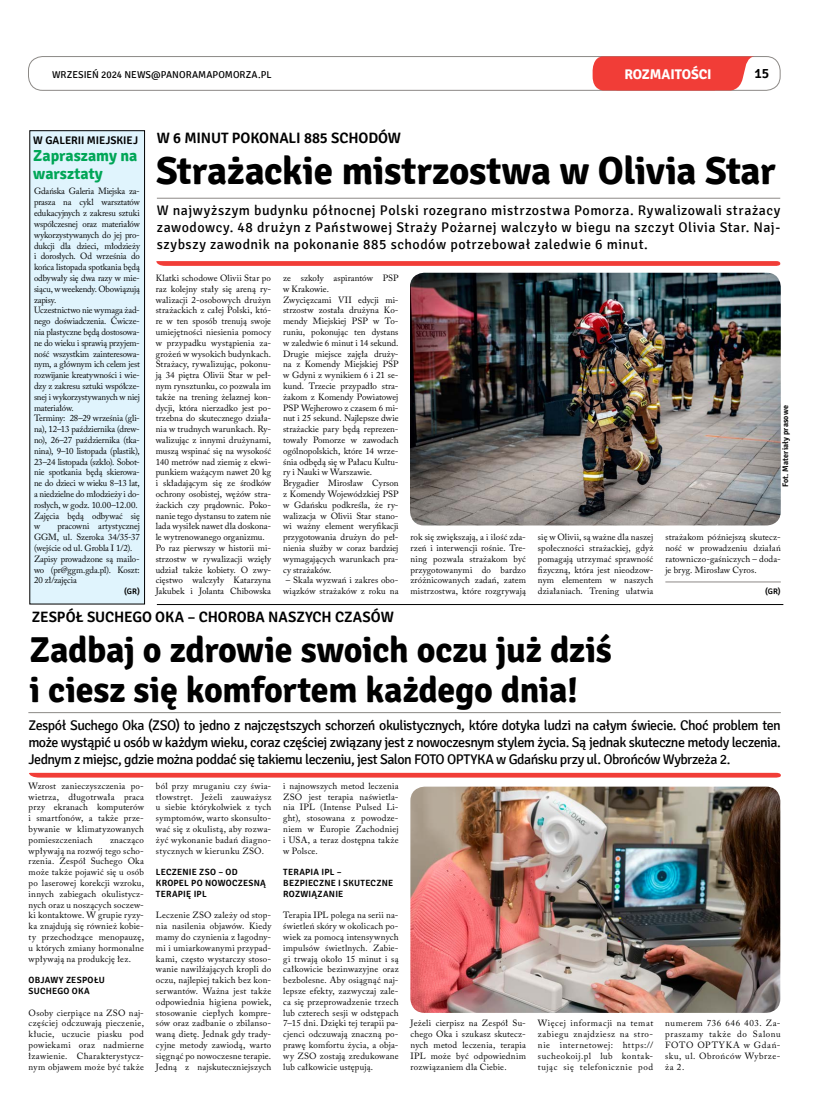
<style>
.page{position:relative;width:820px;height:1106px;background:#fff}
.page>*{position:absolute;margin:0;border:0;box-sizing:border-box;transform-origin:0 0}
.t1{font:700 39px "Signika";color:#000}
.t2{font:700 36px/40px "Signika";letter-spacing:-.01em;color:#000}
.t3{font:700 16px/18px "Signika";color:#00a657}
.t4{font:600 15px "Signika";letter-spacing:-.01em;color:#000}
.t5{font:14px/17px "Signika";letter-spacing:-.035em;color:#000;text-align:justify}
.t6{font:700 14px "Signika";letter-spacing:-.005em;color:#fff}
.t7{font:600 14px "Signika";color:#000}
.t8{font:600 11px "Signika";letter-spacing:-.005em;color:#000}
.t9{font:10px "Signika";color:#000}
.t10{font:9px/10.8px "Adobe Caslon Pro";letter-spacing:.005em;color:#000;text-align:justify}
.t11{font:9px/10.8px "Adobe Caslon Pro";letter-spacing:-.015em;color:#000}
.t12{font:600 9px "Signika";letter-spacing:.025em;color:#000}
.t13{font:600 8px "Signika";letter-spacing:.01em;color:#000}
</style>
<div class="page">
<div style="left:28px;top:56px;width:752px;height:34px;border:1px solid #8c8986;border-radius:14px"></div>
<svg style="left:592px;top:56px;width:161px;height:34px;background:#f04b45"></svg>
<div style="left:30px;top:131px;width:114px;height:473px;background:#e0f4fd"></div>
<div style="left:30px;top:130px;width:115px;height:474px;border:1px solid #000"></div>
<hr style="left:157px;top:198px;width:623px;height:1px;background:#8c8986">
<svg style="left:156px;top:261px;width:624px;height:5px;background:#f14640"></svg>
<hr style="left:665px;top:581px;width:115px;height:1px;background:#8c8986">
<img style="left:410px;top:273px;width:370px;height:252px">
<hr style="left:28px;top:712px;width:752px;height:1px;background:#8c8986">
<svg style="left:29px;top:772px;width:751px;height:5px;background:#f35d58"></svg>
<img style="left:410px;top:786px;width:370px;height:226px">
<hr style="left:157px;top:604px;width:626px;height:1px;background:#000">
<h3 class="t6" style="left:624px;top:66px;width:89px">rozmaitości</h3>
<p class="t9" style="left:52px;top:69px;width:87px">wrzesień 2024 NEWS</p>
<p class="t9" style="left:151px;top:69px;width:122px">@PANORAMAPOMORZA.PL</p>
<h3 class="t7" style="left:754px;top:65px;width:16px">15</h3>
<p class="t8" style="left:33px;top:133px;width:106px">W GALERII MIEJSKIEJ</p>
<h3 class="t3" style="left:33px;top:146px;width:105px">Zapraszamy na warsztaty</h3>
<p class="t11" style="left:34px;top:186px;width:107px">Gdańska Galeria Miejska za&shy;prasza na cykl warsztatów edukacyjnych z zakresu sztuki współczesnej oraz materiałów wykorzystywanych do jej pro&shy;dukcji dla dzieci, młodzieży i dorosłych. Od września do końca listopada spotkania będą odbywały się dwa razy w mie&shy;siącu, w weekendy. Obowiązują zapisy.<br>Uczestnictwo nie wymaga żad&shy;nego doświadczenia. Ćwicze&shy;nia plastyczne będą dostosowa&shy;ne do wieku i sprawią przyjem&shy;ność wszystkim zainteresowa&shy;nym, a głównym ich celem jest rozwijanie kreatywności i wie&shy;dzy z zakresu sztuki współcze&shy;snej i wykorzystywanych w niej materiałów.<br>Terminy: 28–29 września (gli&shy;na), 12–13 października (drew&shy;no), 26–27 października (tka&shy;nina), 9–10 listopada (plastik),<br>23–24 listopada (szkło). Sobot&shy;nie spotkania będą skierowa&shy;ne do dzieci w wieku 8–13 lat, a niedzielne do młodzieży i do&shy;rosłych, w godz. 10.00–12.00.<br>Zajęcia będą odbywać się w</p>
<p class="t10" style="left:34px;top:521px;width:107px;text-align:left;text-indent:23px">pracowni artystycznej<br>GGM, ul. Szeroka 34/35-37 (wejście od ul. Grobla I 1/2).<br>Zapisy prowadzone są mailo&shy;wo (pr@ggm.gda.pl). Koszt:<br>20 zł/zajęcia</p>
<p class="t13" style="left:124px;top:587px;width:17px">(GR)</p>
<h3 class="t4" style="left:157px;top:130px;width:246px">W 6 MINUT POKONALI 885 SCHODÓW</h3>
<h1 class="t1" style="left:156px;top:148px;width:620px">Strażackie mistrzostwa w O livia Star</h1>
<p class="t5" style="left:157px;top:202px;width:624px">W najwyższym budynku północnej Polski rozegrano mistrzostwa Pomorza. Rywalizowali strażacy zawodowcy. 48 drużyn z Państwowej Straży Pożarnej walczyło w biegu na szczyt Olivia Star. N aj&shy;szybszy zawodnik na pokonanie 885 schodów potrzebował zaledwie 6 minut.</p>
<p class="t10" style="left:156px;top:272px;width:117px;text-align:left">Klatki schodowe Olivii Star po raz kolejny stały się areną ry&shy;walizacji 2-osobowych drużyn strażackich z całej Polski, któ&shy;re w ten sposób trenują swoje umiejętności niesienia pomocy w przypadku wystąpienia za&shy;grożeń w wysokich budynkach.<br>Strażacy, rywalizując, pokonu&shy;ją 34 piętra Olivii Star w peł&shy;nym rynsztunku, co pozwala im także na trening żelaznej kon&shy;dycji, która nierzadko jest po&shy;trzebna do skutecznego działa&shy;nia w trudnych warunkach. Ry&shy;walizując z innymi drużynami, muszą wspinać się na wysokość<br>140 metrów nad ziemię z ekwi&shy;punkiem ważącym nawet 20 kg i składającym się ze środków ochrony osobistej, wężów stra&shy;żackich czy prądownic. Poko&shy;nanie tego dystansu to zatem nie lada wysiłek nawet dla doskona&shy;le wytrenowanego organizmu.<br>Po raz pierwszy w historii mi&shy;strzostw w rywalizacji wzięły udział także kobiety. O zwy&shy;cięstwo walczyły Katarzyna<br>Jakubek i Jolanta Chibowska</p>
<p class="t10" style="left:283px;top:272px;width:117px;text-align:left">ze szkoły aspirantów PSP w Krakowie.<br>Zwycięzcami VII edycji mi&shy;strzostw została drużyna Ko&shy;mendy Miejskiej PSP w To&shy;runiu, pokonując ten dystans w zaledwie 6 minut i 14 sekund.<br>Drugie miejsce zajęła druży&shy;na z Komendy Miejskiej PSP w Gdyni z wynikiem 6 i 21 se&shy;kund. Trzecie przypadło stra&shy;żakom z Komendy Powiatowej<br>PSP Wejherowo z czasem 6 mi&shy;nut i 25 sekund. Najlepsze dwie strażackie pary będą reprezen&shy;towały Pomorze w zawodach ogólnopolskich, które 14 wrze&shy;śnia odbędą się w Pałacu Kultu&shy;ry i Nauki w Warszawie.<br>Brygadier Mirosław Cyrson z Komendy Wojewódzkiej PSP w Gdańsku podkreśla, że ry&shy;walizacja w Olivii Star stano&shy;wi ważny element weryfikacji przygotowania drużyn do peł&shy;nienia służby w coraz bardziej wymagających warunkach pra&shy;cy strażaków.</p>
<p class="t10" style="left:283px;top:575px;width:117px;text-align:center">– Skala wyzwań i zakres obo&shy;wiązków strażaków z roku na</p>
<p class="t13" style="left:780px;top:487px;width:83px;rotate:-90deg">FOT. MATERIAŁY PRASOWE</p>
<p class="t10" style="left:410px;top:531px;width:117px">rok się zwiększają, a i ilość zda&shy;rzeń i interwencji rośnie. Tre&shy;ning pozwala strażakom być przygotowanymi do bardzo zróżnicowanych zadań, zatem mistrzostwa, które rozgrywają</p>
<p class="t10" style="left:537px;top:531px;width:117px">się w Olivii, są ważne dla naszej społeczności strażackiej, gdyż pomagają utrzymać sprawność fizyczną, która jest nieodzow&shy;nym elementem w naszych działaniach. Trening ułatwia</p>
<p class="t10" style="left:665px;top:531px;width:117px">strażakom późniejszą skutecz&shy;ność w prowadzeniu działań ratowniczo-gaśniczych – doda&shy;je bryg. Mirosław Cyros.</p>
<p class="t13" style="left:764px;top:587px;width:17px">(GR)</p>
<h3 class="t4" style="left:32px;top:608px;width:363px">ZESPÓŁ SUCHEGO OKA – CHOROBA NASZYCH CZASÓW</h3>
<h2 class="t2" style="left:30px;top:630px;width:583px">Zadbaj o zdrowie swoich oczu już dziś i ciesz się komfortem każdego dnia!</h2>
<p class="t5" style="left:28px;top:717px;width:753px">Zespół Suchego Oka (ZSO) to jedno z najczęstszych schorzeń okulistycznych, które dotyka ludzi na całym świecie. Choć problem ten może wystąpić u osób w każdym wieku, coraz częściej związany jest z nowoczesnym stylem życia. Są jednak skuteczne metody leczenia.<br>Jednym z miejsc, gdzie można poddać się takiemu leczeniu, jest Salon FOTO</p>
<h3 class="t5" style="left:447px;top:751px;width:9px">OPTYKA</h3>
<h3 class="t5" style="left:496px;top:751px;width:235px">w Gdańsku przy ul. Obrońców Wybrzeża 2.</h3>
<p class="t10" style="left:29px;top:780px;width:117px">Wzrost zanieczyszczenia po&shy;wietrza, długotrwała praca przy ekranach komputerów i smartfonów, a także prze&shy;bywanie w klimatyzowanych pomieszczeniach</p>
<p class="t10" style="left:29px;top:834px;width:117px;text-indent:81px">znacząco wpływają na rozwój tego scho&shy;rzenia. Zespół Suchego Oka może także pojawić się u osób po laserowej korekcji wzroku, innych zabiegach okulistycz&shy;nych oraz u noszących soczew&shy;ki kontaktowe. W grupie ryzy&shy;ka znajdują się również kobie&shy;ty przechodzące menopauzę, u których zmiany hormonalne wpływają na produkcję łez.</p>
<p class="t12" style="left:29px;top:975px;width:13px">OBJAWY</p>
<p class="t12" style="left:66px;top:975px;width:12px">ZESPOŁU</p>
<p class="t12" style="left:29px;top:985px;width:12px">SUCHEGO</p>
<p class="t12" style="left:72px;top:985px;width:13px">OKA</p>
<p class="t10" style="left:29px;top:1007px;width:117px">Osoby cierpiące na ZSO naj&shy;częściej odczuwają pieczenie, kłucie, uczucie piasku pod powiekami oraz nadmierne łzawienie. Charakterystycz&shy;nym objawem może być także</p>
<p class="t10" style="left:156px;top:780px;width:117px">ból przy mruganiu czy świa&shy;tłowstręt. Jeżeli zauważysz u siebie którykolwiek z tych symptomów, warto skonsulto&shy;wać się z okulistą, aby rozwa&shy;żyć wykonanie badań diagno&shy;stycznych w kierunku ZSO.</p>
<p class="t12" style="left:156px;top:867px;width:11px">LECZENIE</p>
<p class="t12" style="left:199px;top:867px;width:34px">ZSO – OD</p>
<p class="t12" style="left:156px;top:877px;width:7px">KROPEL</p>
<p class="t12" style="left:191px;top:877px;width:21px">PO NOWOCZESNĄ</p>
<p class="t12" style="left:156px;top:888px;width:6px">TERAPIĘ</p>
<p class="t12" style="left:194px;top:888px;width:14px">IPL</p>
<p class="t10" style="left:156px;top:909px;width:117px">Leczenie ZSO zależy od stop&shy;nia nasilenia objawów. Kiedy mamy do czynienia z łagodny&shy;mi i umiarkowanymi przypad&shy;kami, często wystarczy stoso&shy;wanie nawilżających kropli do oczu, najlepiej takich bez kon&shy;serwantów. Ważna jest także odpowiednia higiena powiek, stosowanie ciepłych kompre&shy;sów oraz zadbanie o zbilanso&shy;waną dietę. Jednak gdy trady&shy;cyjne metody zawiodą, warto sięgnąć po nowoczesne terapie.<br>Jedną z najskuteczniejszych</p>
<p class="t10" style="left:283px;top:780px;width:117px">i najnowszych metod leczenia ZSO jest terapia naświetla&shy;nia IPL (Intense Pulsed Li&shy;ght), stosowana z powodze&shy;niem w Europie Zachodniej i USA, a teraz dostępna także w Polsce.</p>
<p class="t12" style="left:283px;top:867px;width:11px">TERAPIA</p>
<p class="t12" style="left:321px;top:867px;width:22px">IPL –</p>
<p class="t12" style="left:283px;top:877px;width:7px">BEZPIECZNE</p>
<p class="t12" style="left:338px;top:877px;width:6px">ISKUTECZNE</p>
<p class="t12" style="left:283px;top:888px;width:7px">ROZWIĄZANIE</p>
<p class="t10" style="left:283px;top:909px;width:117px">Terapia IPL polega na serii na&shy;świetleń skóry w okolicach po&shy;wiek za pomocą intensywnych impulsów świetlnych. Zabie&shy;gi trwają około 15 minut i są całkowicie bezinwazyjne oraz bezbolesne. Aby osiągnąć naj&shy;lepsze efekty, zazwyczaj zale&shy;ca się przeprowadzenie trzech lub czterech sesji w odstępach 7–15 dni. Dzięki tej terapii pa&shy;cjenci odczuwają znaczną po&shy;prawę komfortu życia, a obja&shy;wy ZSO zostają zredukowane lub całkowicie ustępują.</p>
<p class="t10" style="left:410px;top:1017px;width:117px">Jeżeli cierpisz na Zespół Su&shy;chego Oka i szukasz skutecz&shy;nych metod leczenia, terapia IPL może być odpowiednim rozwiązaniem dla Ciebie.</p>
<p class="t10" style="left:537px;top:1017px;width:117px">Więcej informacji na temat zabiegu znajdziesz na stro&shy;nie internetowej: https:// sucheokoij.pl lub kontak&shy;tując się telefonicznie pod</p>
<p class="t10" style="left:665px;top:1017px;width:117px">numerem 736 646 403. Za&shy;praszamy także do Salonu FOTO OPTYKA w Gdań&shy;sku, ul. Obrońców Wybrze&shy;ża 2.</p>
</div>
